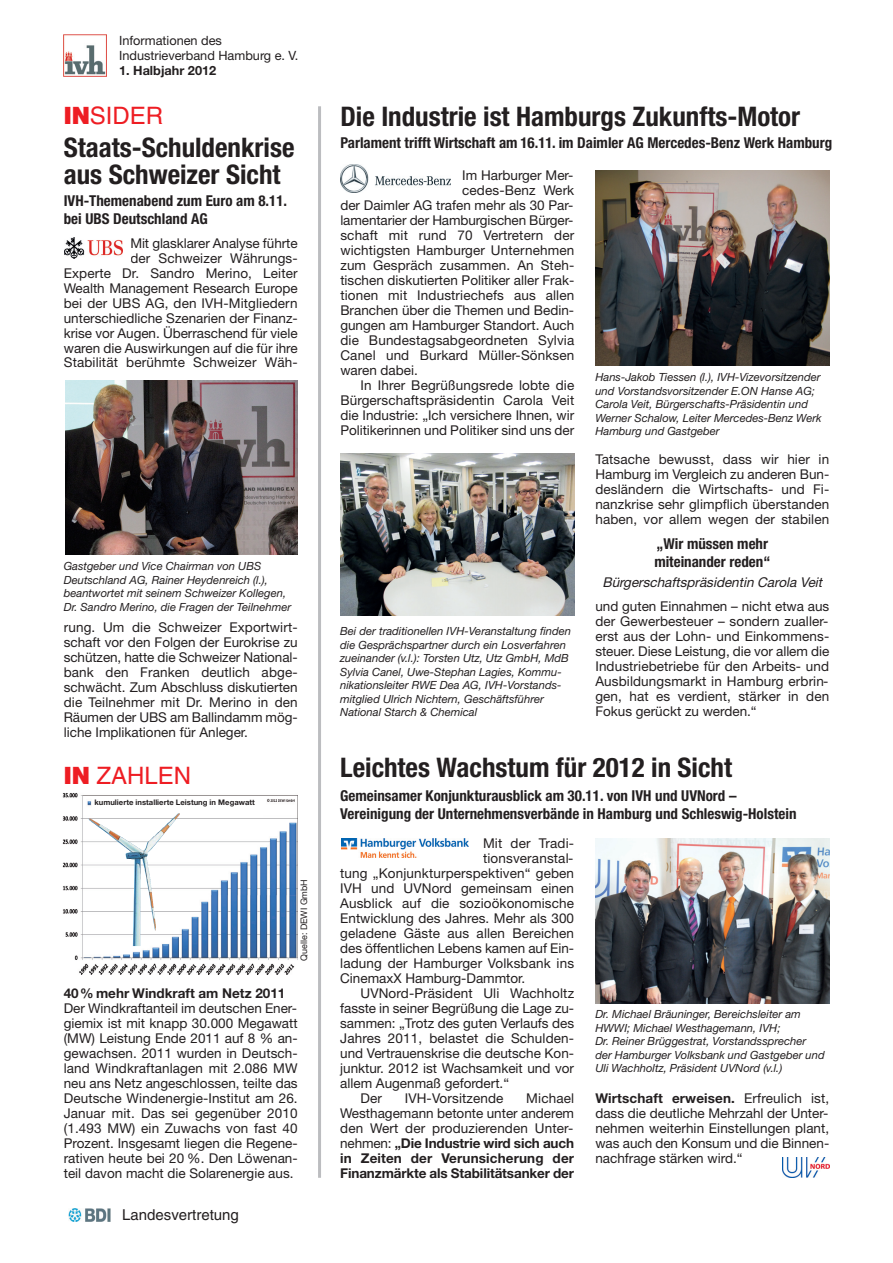
<style>
.page{position:relative;width:893px;height:1263px;background:#fff}
.page>*{position:absolute;margin:0;border:0;box-sizing:border-box;transform-origin:0 0}
.t1{font:700 condensed 27px/27px "Helvetica Neue";color:#231f20}
.t2{font:24px "Helvetica";color:#ee1d23}
.t3{font:700 condensed 15px/18px "Helvetica Neue";color:#231f20}
.t4{font:15px "Helvetica";color:#231f20}
.t5{font:13.5px/15px "Helvetica Neue";color:#231f20;text-align:justify}
.t6{font:700 13.5px/15px "Helvetica Neue";letter-spacing:-.01em;color:#231f20;text-align:justify}
.t7{font:italic 13.5px "Helvetica Neue";color:#231f20}
.t8{font:12.75px/15px "Helvetica Neue";color:#231f20}
.t9{font:700 12.75px "Helvetica Neue";color:#231f20}
.t10{font:italic 11.25px/13.5px "Helvetica Neue";color:#231f20}
.t11{font:9px "Helvetica Neue";color:#231f20}
.t12{font:700 7.65px "Helvetica Neue";color:#231f20}
.s1{font-family:"Helvetica Neue";font-weight:900}
.s2{font-weight:400}
.s3{font-weight:700}
</style>
<div class="page">
<hr style="left:318px;top:106px;width:3px;height:1072px;background:#bcbdc0">
<img style="left:68px;top:1209px;width:43px;height:12px">
<img style="left:64px;top:237px;width:59px;height:22px">
<img style="left:341px;top:838px;width:128px;height:19px">
<img style="left:65px;top:381px;width:233px;height:174px">
<img style="left:340px;top:454px;width:234px;height:161px">
<img style="left:340px;top:164px;width:111px;height:28px">
<img style="left:64px;top:34px;width:42px;height:43px">
<img style="left:595px;top:171px;width:234px;height:195px">
<img style="left:595px;top:839px;width:234px;height:164px">
<img style="left:62px;top:793px;width:235px;height:182px">
<img style="left:783px;top:1157px;width:46px;height:20px">
<div style="left:93px;top:800px;width:169px;height:16px;background:#fff"></div>
<img style="left:89px;top:813px;width:91px;height:133px">
<p class="t8" style="left:119px;top:34px;width:181px">Informationen des<br>Industrieverband Hamburg e. V.</p>
<p class="t9" style="left:119px;top:66px;width:99px">1. Halbjahr 2012</p>
<h2 class="t2" style="left:64px;top:107px;width:101px"><span class="s1">IN</span>SIDER</h2>
<h1 class="t1" style="left:64px;top:136px;width:232px">Staats-Schuldenkrise aus Schweizer Sicht</h1>
<p class="t3" style="left:64px;top:193px;width:225px">IVH-Themenabend zum Euro am 8.11. bei UBS Deutschland AG</p>
<p class="t5" style="left:64px;top:237px;width:235px;text-align:right">Mit glasklarer Analyse führte<br>der Schweizer Währungs-<br>Experte Dr. Sandro Merino, Leiter Wealth Management Research Europe bei der UBS AG, den IVH-Mitgliedern unterschiedliche Szenarien der Finanz&shy;krise vor Augen. Überraschend für viele waren die Auswirkungen auf die für ihre Stabilität berühmte Schweizer Wäh-</p>
<p class="t10" style="left:64px;top:560px;width:229px">Gastgeber und Vice Chairman von UBS Deutschland AG, Rainer Heydenreich (l.), beantwortet mit seinem Schweizer Kollegen, Dr. Sandro Merino, die Fragen der Teil nehmer</p>
<p class="t5" style="left:64px;top:621px;width:235px">rung. Um die Schweizer Exportwirt&shy;schaft vor den Folgen der Eurokrise zu schützen, hatte die Schweizer National&shy;bank den Franken deutlich abge&shy;schwächt. Zum Abschluss diskutierten die Teilnehmer mit Dr. Merino in den Räumen der UBS am Ballindamm mög&shy;liche Implikationen für Anleger.</p>
<h2 class="t2" style="left:64px;top:766px;width:129px"><span class="s1">IN</span> ZAHLEN</h2>
<p class="t12" style="left:94px;top:800px;width:162px">kumulierte installierte Leistung in Megawatt</p>
<p class="t11" style="left:301px;top:961px;width:83px;rotate:-90deg">Quelle: DEWI GmbH</p>
<p class="t6" style="left:64px;top:987px;width:223px">40% mehr Windkraft am Netz 2011</p>
<p class="t5" style="left:64px;top:1002px;width:235px">Der Windkraftanteil im deutschen Ener&shy;giemix ist mit knapp 30.000 Megawatt (MW) Leistung Ende 2011 auf 8 % an&shy;gewachsen. 2011 wurden in Deutsch&shy;land Windkraftanlagen mit 2.086 MW neu ans Netz angeschlossen, teilte das Deutsche Windenergie-Institut am 26.<br>Januar mit. Das sei gegenüber 2010 (1.493 MW) ein Zuwachs von fast 40<br>Prozent. Insgesamt liegen die Regene&shy;rativen heute bei 20 %. Den Löwenan&shy;teil davon macht die Solarenergie aus.</p>
<p class="t4" style="left:122px;top:1209px;width:118px">Landesvertretung</p>
<h1 class="t1" style="left:340px;top:105px;width:461px">Die Industrie ist Hamburgs Zukunfts-Motor</h1>
<p class="t3" style="left:340px;top:135px;width:493px">Parlament trifft Wirtschaft am 16.11. im Daimler AG Mercedes-Benz Werk Hamburg</p>
<p class="t5" style="left:462px;top:169px;width:113px">Im Harburger Mer-</p>
<p class="t5" style="left:462px;top:184px;width:114px">cedes-Benz Werk</p>
<p class="t5" style="left:340px;top:199px;width:235px">der Daimler AG trafen mehr als 30 Par-</p>
<p class="t5" style="left:340px;top:214px;width:235px">lamentarier der Hamburgischen Bürger-</p>
<p class="t5" style="left:340px;top:229px;width:235px">schaft mit rund 70 Vertretern der</p>
<p class="t5" style="left:340px;top:244px;width:235px">wichtigsten Hamburger Unternehmen</p>
<p class="t5" style="left:340px;top:259px;width:235px">zum Gespräch zusammen. An Steh -</p>
<p class="t5" style="left:340px;top:274px;width:235px">tischen diskutierten Politiker aller Frak-</p>
<p class="t5" style="left:340px;top:289px;width:235px">tionen mit Industriechefs aus allen</p>
<p class="t5" style="left:340px;top:304px;width:235px">Branchen über die Themen und Bedin-</p>
<p class="t5" style="left:340px;top:319px;width:235px">gungen am Hamburger Standort. Auch</p>
<p class="t5" style="left:340px;top:334px;width:235px">die Bundestagsabgeordneten Sylvia</p>
<p class="t5" style="left:340px;top:349px;width:235px">Canel und Burkard Müller-Sönksen</p>
<p class="t5" style="left:340px;top:364px;width:79px">waren dabei.</p>
<p class="t5" style="left:361px;top:379px;width:215px">In Ihrer Begrüßungsrede lobte die</p>
<p class="t5" style="left:340px;top:394px;width:235px">Bürgerschaftspräsidentin Carola Veit</p>
<p class="t5" style="left:340px;top:409px;width:235px">die Industrie: „Ich versichere Ihnen, wir</p>
<p class="t5" style="left:340px;top:424px;width:235px">Politikerinnen und Politiker sind uns der</p>
<p class="t10" style="left:340px;top:626px;width:232px">Bei der traditionellen IVH-Veranstaltung finden die Gesprächspartner durch ein Losverfahren zueinander (v.l.): Torsten Utz, Utz GmbH, MdB Sylvia Canel, Uwe-Stephan Lagies, Kommu&shy;nikationsleiter RWE Dea AG, IVH-Vorstands&shy;mitglied Ulrich Nichtern, Geschäftsführer National Starch &amp; Chemical</p>
<p class="t10" style="left:595px;top:371px;width:228px">Hans-Jakob Tiessen (l.), IVH-Vizevorsitzender und Vorstandsvorsitzender E.ON Hanse AG; Carola Veit, Bürgerschafts-Präsidentin und Werner Schalow, Leiter Mercedes-Benz Werk Hamburg und Gastgeber</p>
<p class="t5" style="left:595px;top:453px;width:235px">Tatsache bewusst, dass wir hier in Hamburg im Vergleich zu anderen Bun&shy;desländern die Wirtschafts- und Fi&shy;nanzkrise sehr glimpflich überstanden haben, vor allem wegen der stabilen</p>
<p class="t3" style="left:654px;top:536px;width:117px">„Wir müssen mehr miteinander reden“</p>
<p class="t7" style="left:602px;top:577px;width:224px">Bürgerschaftspräsidentin Carola Veit</p>
<p class="t5" style="left:595px;top:600px;width:235px">und guten Einnahmen – nicht etwa aus der Gewerbesteuer – sondern zualler&shy;erst aus der Lohn- und Einkommens&shy;steuer. Diese Leistung, die vor allem die Industriebetriebe für den Arbeits- und Ausbildungsmarkt in Hamburg erbrin&shy;gen, hat es verdient, stärker in den Fokus gerückt zu werden.“</p>
<h1 class="t1" style="left:340px;top:756px;width:393px">Leichtes Wachstum für 2012 in Sicht</h1>
<p class="t3" style="left:340px;top:788px;width:458px">Gemeinsamer Konjunkturausblick am 30.11. von IVH und UVNord –<br>Vereinigung der Unternehmensverbände in Hamburg und Schleswig-Holstein</p>
<p class="t5" style="left:483px;top:837px;width:93px">Mit der Tradi-</p>
<p class="t5" style="left:483px;top:852px;width:92px">tionsveranstal-</p>
<p class="t5" style="left:340px;top:867px;width:235px">tung „Konjunkturperspektiven“ geben</p>
<p class="t5" style="left:340px;top:882px;width:235px">IVH und UVNord gemeinsam einen</p>
<p class="t5" style="left:340px;top:897px;width:235px">Ausblick auf die sozioökonomische</p>
<p class="t5" style="left:340px;top:912px;width:235px">Entwicklung des Jahres. Mehr als 300</p>
<p class="t5" style="left:340px;top:927px;width:235px">geladene Gäste aus allen Bereichen</p>
<p class="t5" style="left:340px;top:942px;width:235px">des öffentlichen Lebens kamen auf Ein-</p>
<p class="t5" style="left:340px;top:957px;width:235px">ladung der Hamburger Volksbank ins</p>
<p class="t5" style="left:340px;top:972px;width:187px">CinemaxX Hamburg-Dammtor.</p>
<p class="t5" style="left:360px;top:987px;width:215px">UVNord-Präsident Uli Wachholtz</p>
<p class="t5" style="left:340px;top:1002px;width:235px">fasste in seiner Begrüßung die Lage zu-</p>
<p class="t5" style="left:340px;top:1017px;width:235px">sammen: „Trotz des guten Verlaufs des</p>
<p class="t5" style="left:340px;top:1032px;width:235px">Jahres 2011, belastet die Schulden-</p>
<p class="t5" style="left:340px;top:1047px;width:235px">und Vertrauenskrise die deutsche Kon-</p>
<p class="t5" style="left:340px;top:1062px;width:235px">junktur. 2012 ist Wachsamkeit und vor</p>
<p class="t5" style="left:340px;top:1077px;width:170px">allem Augenmaß gefordert.“</p>
<p class="t5" style="left:360px;top:1092px;width:23px">Der</p>
<p class="t5" style="left:405px;top:1092px;width:100px">IVH-Vorsitzende</p>
<p class="t10" style="left:595px;top:1009px;width:231px">Dr. Michael Bräuninger, Bereichsleiter am HWWI; Michael Westhagemann, IVH;<br>Dr. Reiner Brüggestrat, Vorstandssprecher der Hamburger Volksbank und Gastgeber und Uli Wachholtz, Präsident UVNord (v.l.)</p>
<p class="t6" style="left:340px;top:1092px;width:235px;text-indent:186px"><span class="s2">Michael Westhagemann betonte unter anderem den Wert der produzierenden Unter&shy;nehmen:</span> „Die Industrie wird sich auch in Zeiten der Verunsicherung der Finanzmärkte als Stabilitätsanker der</p>
<p class="t5" style="left:595px;top:1092px;width:235px"><span class="s3">Wirtschaft erweisen.</span> Erfreulich ist, dass die deut liche Mehrzahl der Unter&shy;nehmen weiterhin Einstellungen plant, was auch den Konsum und die Binnen&shy;nachfrage stärken wird.“</p>
</div>
